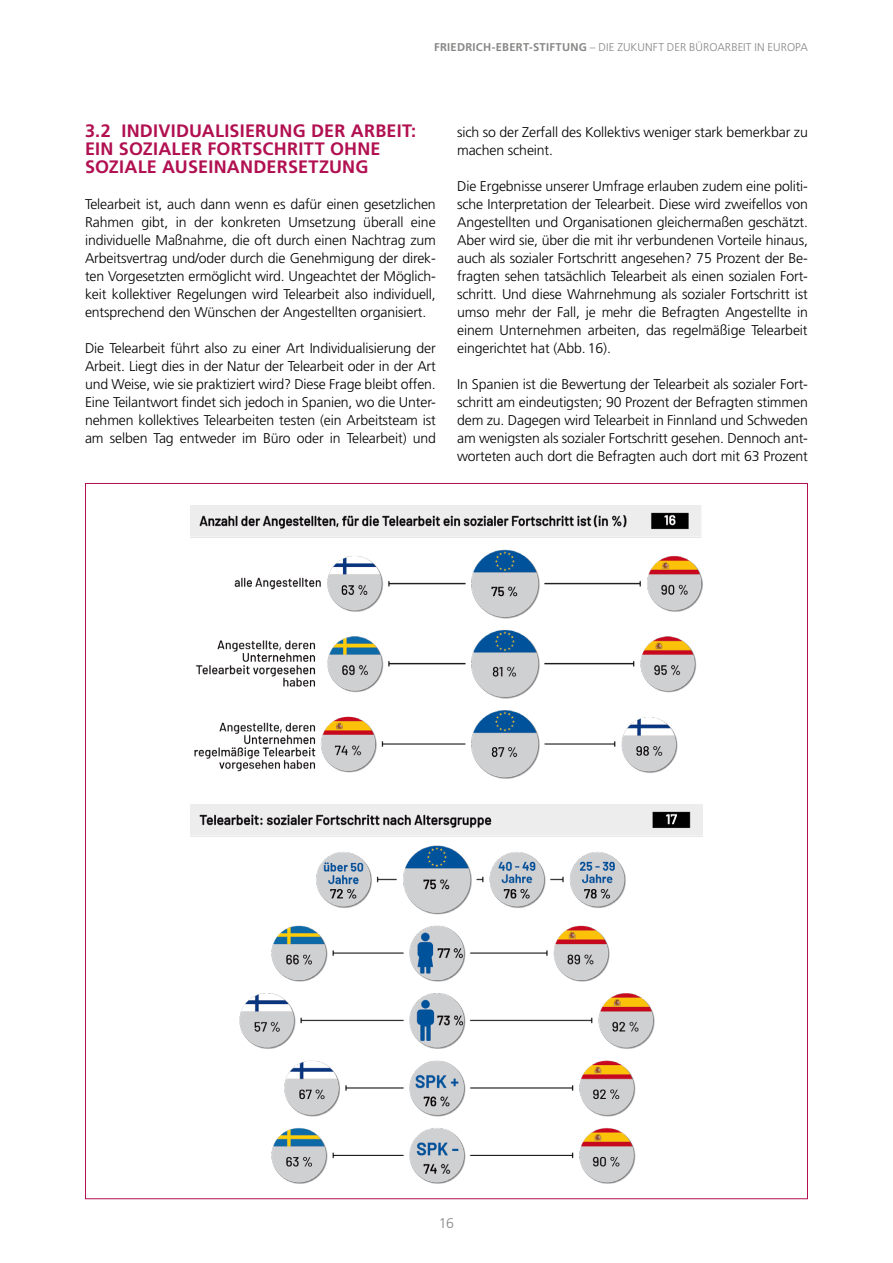
<style>
.page{position:relative;width:893px;height:1263px;background:#fff}
.page>*{position:absolute;margin:0;border:0;box-sizing:border-box;transform-origin:0 0}
.t1{font:700 18px/18px "Frutiger LT Pro";letter-spacing:.015em;color:#b11051}
.t2{font:300 14.1px/18px "Frutiger LT Pro";letter-spacing:-.01em;color:#000;text-align:justify}
.t3{font:300 14.1px "Frutiger LT Pro";color:#878786}
.t4{font:700 11.25px "Frutiger LT Pro";letter-spacing:.025em;color:#878786}
.t5{font:300 11.25px "Frutiger LT Pro";color:#878786}
.s1{font-weight:300}
</style>
<div class="page">
<img style="left:190px;top:505px;width:512px;height:273px">
<img style="left:190px;top:805px;width:512px;height:379px">
<p class="t4" style="left:434px;top:40px;width:197px">FRIEDRICH-EBERT-STIFTUNG <span class="s1">– Die Zukunft</span></p>
<p class="t5" style="left:667px;top:41px;width:8px">der</p>
<p class="t5" style="left:689px;top:41px;width:14px">Büroarbeit</p>
<p class="t5" style="left:754px;top:41px;width:27px">in Europa</p>
<p class="t1" style="left:85px;top:122px;width:333px">3.2 INDIVIDUALISIERUNG DER ARBEIT:<br>EIN SOZIALER FORTSCHRITT OHNE<br>SOZIALE AUSEINANDERSETZUNG</p>
<p class="t2" style="left:85px;top:195px;width:352px">Telearbeit ist, auch dann wenn es dafür einen gesetzlichen Rahmen gibt, in der konkreten Umsetzung überall eine individuelle Maßnahme, die oft durch einen Nachtrag zum Arbeitsvertrag und/oder durch die Genehmigung der direk&shy;ten Vorgesetzten ermöglicht wird. Ungeachtet der Möglich&shy;keit kollektiver Regelungen wird Telearbeit also individuell, entsprechend den Wünschen der Angestellten organisiert.</p>
<p class="t2" style="left:85px;top:339px;width:352px">Die Telearbeit führt also zu einer Art Individualisierung der Arbeit. Liegt dies in der Natur der Telearbeit oder in der Art und Weise, wie sie praktiziert wird? Diese Frage bleibt offen.<br>Eine Teilantwort findet sich jedoch in Spanien, wo die Unter&shy;nehmen kollektives Telearbeiten testen (ein Arbeitsteam ist am selben Tag entweder im Büro oder in Telearbeit) und</p>
<p class="t2" style="left:457px;top:123px;width:352px">sich so der Zerfall des Kollektivs weniger stark bemerkbar zu machen scheint.</p>
<p class="t2" style="left:457px;top:177px;width:352px">Die Ergebnisse unserer Umfrage erlauben zudem eine politi&shy;sche Interpretation der Telearbeit. Diese wird zweifellos von Angestellten und Organisationen gleichermaßen geschätzt.<br>Aber wird sie, über die mit ihr verbundenen Vorteile hinaus, auch als sozialer Fortschritt angesehen? 75 Prozent der Be&shy;fragten sehen tatsächlich Telearbeit als einen sozialen Fort&shy;schritt. Und diese Wahrnehmung als sozialer Fortschritt ist umso mehr der Fall, je mehr die Befragten Angestellte in einem Unternehmen arbeiten, das regelmäßige Telearbeit eingerichtet hat (Abb. 16).</p>
<p class="t2" style="left:457px;top:375px;width:352px">In Spanien ist die Bewertung der Telearbeit als sozialer Fort&shy;schritt am eindeutigsten; 90 Prozent der Befragten stimmen dem zu. Dagegen wird Telearbeit in Finnland und Schweden am wenigsten als sozialer Fortschritt gesehen. Dennoch ant&shy;worteten auch dort die Befragten auch dort mit 63 Prozent</p>
<p class="t3" style="left:439px;top:1215px;width:17px">16</p>
</div>
